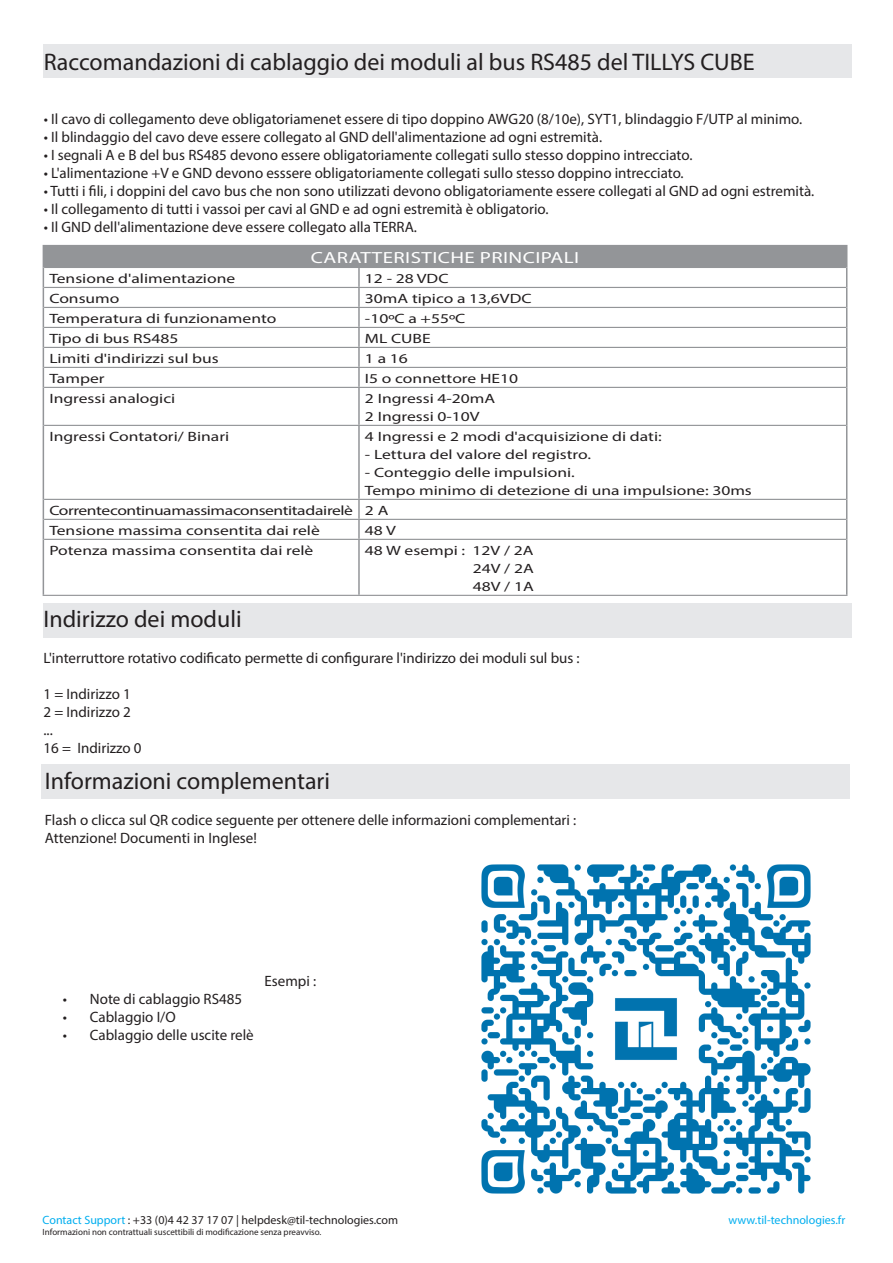
<style>
.page{position:relative;width:893px;height:1263px;background:#fff}
.page>*{position:absolute;margin:0;border:0;box-sizing:border-box;transform-origin:0 0}
.t1{font:24px "Myriad Pro";color:#231f20}
.t2{font:16.2px "Myriad Pro";letter-spacing:.02em;color:#fff;scale:1.3 1}
.t3{font:15px "Myriad Pro";color:#231f20}
.t4{font:13.5px "Myriad Pro";color:#231f20;scale:1.3 1}
.t5{font:13.5px "Myriad Pro";letter-spacing:-.025em;color:#231f20;scale:1.3 1}
.t6{font:12px "Myriad Pro";color:#231f20}
.t7{font:12px "Myriad Pro";color:#00aeef}
.t8{font:9px "Myriad Pro";color:#231f20}
.s1{color:#00aeef}
</style>
<div class="page">
<div style="left:43px;top:245px;width:804px;height:22px;background:#939598"></div>
<svg style="left:44px;top:268px;width:802px;height:327px"></svg>
<svg style="left:358px;top:268px;width:2px;height:119px"></svg>
<hr style="left:358px;top:388px;width:2px;height:37px;background:#939598">
<hr style="left:358px;top:426px;width:2px;height:73px;background:#939598">
<svg style="left:358px;top:500px;width:2px;height:39px"></svg>
<hr style="left:358px;top:540px;width:2px;height:55px;background:#939598">
<hr style="left:44px;top:367px;width:315px;height:1px;background:#939598">
<hr style="left:359px;top:367px;width:487px;height:1px;background:#939598">
<hr style="left:44px;top:387px;width:315px;height:1px;background:#939598">
<hr style="left:359px;top:387px;width:487px;height:1px;background:#939598">
<hr style="left:44px;top:425px;width:315px;height:1px;background:#939598">
<hr style="left:359px;top:425px;width:487px;height:1px;background:#939598">
<hr style="left:44px;top:499px;width:315px;height:1px;background:#939598">
<hr style="left:359px;top:499px;width:487px;height:1px;background:#939598">
<hr style="left:44px;top:519px;width:315px;height:1px;background:#939598">
<hr style="left:359px;top:519px;width:487px;height:1px;background:#939598">
<hr style="left:44px;top:539px;width:315px;height:1px;background:#939598">
<hr style="left:359px;top:539px;width:487px;height:1px;background:#939598">
<hr style="left:44px;top:287px;width:315px;height:1px;background:#939598">
<hr style="left:359px;top:287px;width:487px;height:1px;background:#939598">
<hr style="left:44px;top:307px;width:315px;height:1px;background:#939598">
<hr style="left:359px;top:307px;width:487px;height:1px;background:#939598">
<hr style="left:44px;top:327px;width:315px;height:1px;background:#939598">
<hr style="left:359px;top:327px;width:487px;height:1px;background:#939598">
<hr style="left:44px;top:347px;width:315px;height:1px;background:#939598">
<hr style="left:359px;top:347px;width:487px;height:1px;background:#939598">
<hr style="left:44px;top:267px;width:315px;height:1px;background:#939598">
<hr style="left:359px;top:267px;width:487px;height:1px;background:#939598">
<hr style="left:43px;top:595px;width:316px;height:1px;background:#939598">
<hr style="left:359px;top:595px;width:488px;height:1px;background:#939598">
<svg style="left:43px;top:267px;width:1px;height:120px"></svg>
<svg style="left:846px;top:267px;width:1px;height:120px"></svg>
<hr style="left:43px;top:387px;width:1px;height:38px;background:#939598">
<hr style="left:846px;top:387px;width:1px;height:38px;background:#939598">
<hr style="left:43px;top:425px;width:1px;height:74px;background:#939598">
<hr style="left:846px;top:425px;width:1px;height:74px;background:#939598">
<svg style="left:43px;top:499px;width:1px;height:40px"></svg>
<svg style="left:846px;top:499px;width:1px;height:40px"></svg>
<hr style="left:43px;top:539px;width:1px;height:56px;background:#939598">
<hr style="left:846px;top:539px;width:1px;height:56px;background:#939598">
<div style="left:43px;top:44px;width:808px;height:33px;background:#e6e7e9"></div>
<div style="left:43px;top:603px;width:808px;height:34px;background:#e6e7e9"></div>
<div style="left:41px;top:765px;width:808px;height:34px;background:#e6e7e9"></div>
<img style="left:481px;top:864px;width:330px;height:330px">
<p class="t1" style="left:44px;top:47px;width:712px">Raccomandazioni di cablaggio dei moduli al bus RS485 del TILLYS CUBE</p>
<p class="t3" style="left:44px;top:109px;width:760px">• Il cavo di collegamento deve obligatoriamenet essere di tipo doppino AWG20 (8/10e), SYT1, blindaggio F/UTP al minimo.</p>
<p class="t3" style="left:44px;top:127px;width:560px">• Il blindaggio del cavo deve essere collegato al GND dell'alimentazione ad ogni estremità.</p>
<p class="t3" style="left:44px;top:145px;width:650px">• I segnali A e B del bus RS485 devono essere obligatoriamente collegati sullo stesso doppino intrecciato.</p>
<p class="t3" style="left:44px;top:163px;width:641px">• L'alimentazione +V e GND devono esssere obligatoriamente collegati sullo stesso doppino intrecciato.</p>
<p class="t3" style="left:44px;top:181px;width:772px">• Tutti i fili, i doppini del cavo bus che non sono utilizzati devono obligatoriamente essere collegati al GND ad ogni estremità.</p>
<p class="t3" style="left:44px;top:199px;width:506px">• Il collegamento di tutti i vassoi per cavi al GND e ad ogni estremità è obligatorio.</p>
<p class="t3" style="left:44px;top:217px;width:375px">• Il GND dell'alimentazione deve essere collegato alla TERRA.</p>
<p class="t2" style="left:311px;top:247px;width:208px">CARATTERISTICHE PRINCIPALI</p>
<p class="t4" style="left:49px;top:270px;width:144px">Tensione d'alimentazione</p>
<p class="t4" style="left:365px;top:270px;width:66px">12 - 28 VDC</p>
<p class="t4" style="left:49px;top:290px;width:55px">Consumo</p>
<p class="t4" style="left:365px;top:290px;width:130px">30mA tipico a 13,6VDC</p>
<p class="t4" style="left:49px;top:310px;width:176px">Temperatura di funzionamento</p>
<p class="t4" style="left:365px;top:310px;width:79px">-10ºC a +55ºC</p>
<p class="t4" style="left:49px;top:330px;width:101px">Tipo di bus RS485</p>
<p class="t4" style="left:365px;top:330px;width:52px">ML CUBE</p>
<p class="t4" style="left:49px;top:350px;width:132px">Limiti d'indirizzi sul bus</p>
<p class="t4" style="left:365px;top:350px;width:34px">1 a 16</p>
<p class="t4" style="left:49px;top:370px;width:44px">Tamper</p>
<p class="t4" style="left:365px;top:370px;width:119px">I5 o connettore HE10</p>
<p class="t4" style="left:49px;top:390px;width:98px">Ingressi analogici</p>
<p class="t4" style="left:365px;top:390px;width:102px">2 Ingressi 4-20mA</p>
<p class="t4" style="left:365px;top:408px;width:90px">2 Ingressi 0-10V</p>
<p class="t4" style="left:49px;top:428px;width:140px">Ingressi Contatori/ Binari</p>
<p class="t4" style="left:365px;top:428px;width:230px">4 Ingressi e 2 modi d'acquisizione di dati:</p>
<p class="t4" style="left:365px;top:446px;width:175px">- Lettura del valore del registro.</p>
<p class="t4" style="left:365px;top:464px;width:163px">- Conteggio delle impulsioni.</p>
<p class="t4" style="left:365px;top:482px;width:299px">Tempo minimo di detezione di una impulsione: 30ms</p>
<p class="t5" style="left:49px;top:502px;width:235px">Corrente continua massima consentita dai relè</p>
<p class="t4" style="left:365px;top:502px;width:20px">2 A</p>
<p class="t4" style="left:49px;top:522px;width:210px">Tensione massima consentita dai relè</p>
<p class="t4" style="left:365px;top:522px;width:25px">48 V</p>
<p class="t4" style="left:49px;top:542px;width:205px">Potenza massima consentita dai relè</p>
<p class="t4" style="left:365px;top:542px;width:131px">48 W esempi : 12V / 2A</p>
<p class="t4" style="left:473px;top:560px;width:48px">24V / 2A</p>
<p class="t4" style="left:473px;top:578px;width:48px">48V / 1A</p>
<p class="t1" style="left:43px;top:604px;width:200px">Indirizzo dei moduli</p>
<p class="t3" style="left:43px;top:648px;width:538px">L'interruttore rotativo codificato permette di configurare l'indirizzo dei moduli sul bus :</p>
<p class="t3" style="left:43px;top:684px;width:89px">1 = Indirizzo 1</p>
<p class="t3" style="left:43px;top:702px;width:89px">2 = Indirizzo 2</p>
<p class="t3" style="left:43px;top:720px;width:11px">...</p>
<p class="t3" style="left:43px;top:738px;width:100px">16 = Indirizzo 0</p>
<p class="t1" style="left:45px;top:766px;width:287px">Informazioni complementari</p>
<p class="t3" style="left:45px;top:811px;width:533px">Flash o clicca sul QR codice seguente per ottenere delle informazioni complementari :</p>
<p class="t3" style="left:45px;top:829px;width:213px">Attenzione! Documenti in Inglese!</p>
<p class="t3" style="left:63px;top:990px;width:181px">• Note di cablaggio RS485</p>
<p class="t3" style="left:63px;top:1008px;width:114px">• Cablaggio I/O</p>
<p class="t3" style="left:63px;top:1026px;width:192px">• Cablaggio delle uscite relè</p>
<p class="t3" style="left:265px;top:972px;width:53px">Esempi :</p>
<p class="t6" style="left:43px;top:1213px;width:357px"><span class="s1">Contact Support</span> : +33 (0)4 42 37 17 07 | helpdesk@til-technologies.com</p>
<p class="t8" style="left:43px;top:1226px;width:280px">Informazioni non contrattuali suscettibili di modificazione senza preavviso.</p>
<p class="t7" style="left:729px;top:1212px;width:118px">www.til-technologies.fr</p>
</div>
